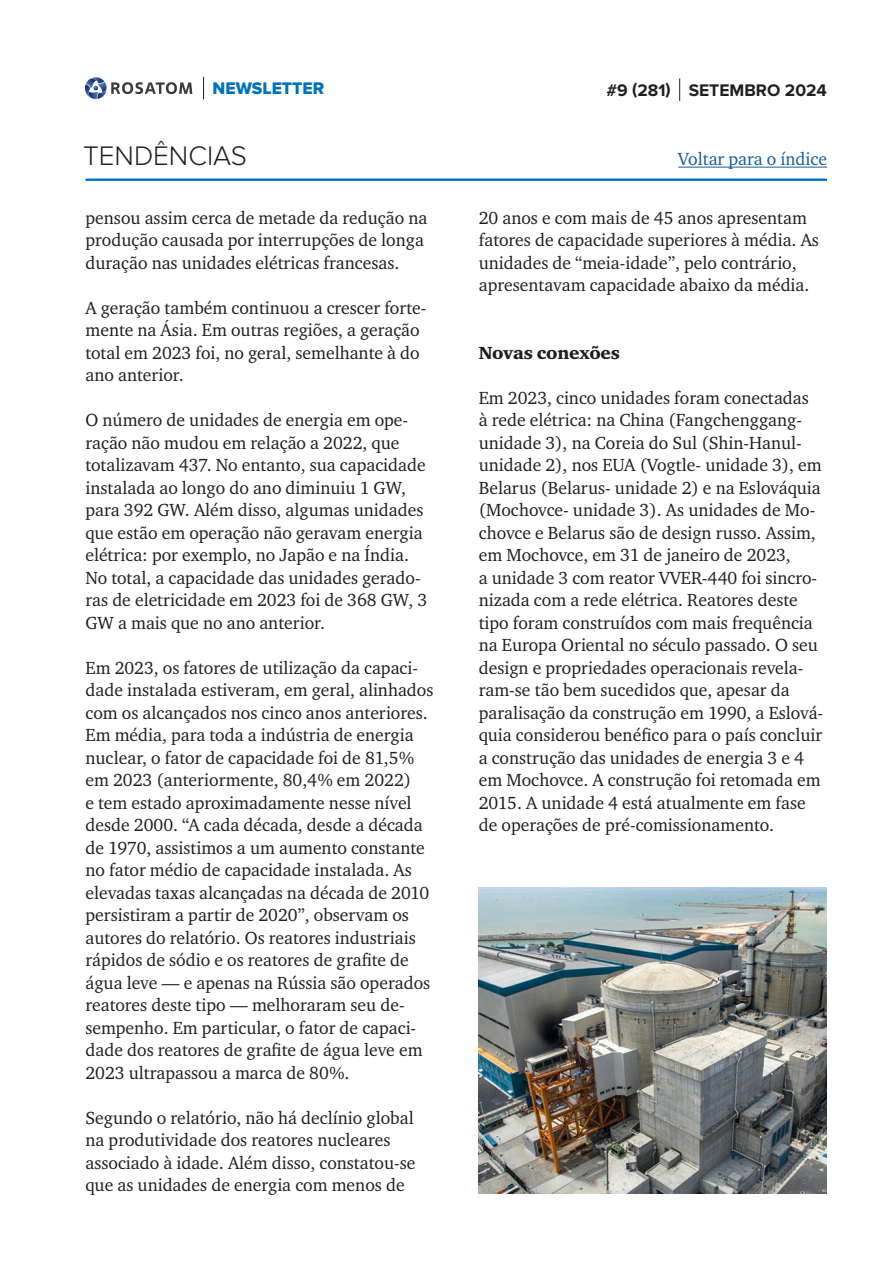
<style>
.page{position:relative;width:893px;height:1263px;background:#fff}
.page>*{position:absolute;margin:0;border:0;box-sizing:border-box;transform-origin:0 0}
.t1{font:300 27.9px "Proxima Nova";color:#231f20}
.main_text{font:18px/22.5px "Charter ITC";color:#231f20}
.t2{font:18px "Charter ITC";color:#175d9e}
.subtitle{font:18px "Charter Black ITC";letter-spacing:-.01em;color:#231f20}
.t3{font:700 17.4px "Proxima Nova";color:#231f20}
.t4{font:17.4px "Proxima Nova Extrabld";color:#0072bc}
</style>
<div class="page">
<hr style="left:86px;top:179px;width:741px;height:2px;background:#0072bc">
<svg style="left:203px;top:77px;width:1px;height:22px"></svg>
<svg style="left:85px;top:77px;width:107px;height:22px"></svg>
<svg style="left:679px;top:78px;width:1px;height:23px"></svg>
<hr style="left:678px;top:167px;width:149px;height:1px;background:#175d9e">
<img style="left:479px;top:887px;width:348px;height:307px">
<p class="t4" style="left:213px;top:78px;width:113px">NEWSLETTER</p>
<p class="t3" style="left:606px;top:80px;width:222px">#9 (281) SETEMBRO 2024</p>
<h1 class="t1" style="left:83px;top:140px;width:165px">TENDÊNCIAS</h1>
<p class="t2" style="left:678px;top:148px;width:150px">Voltar para o índice</p>
<p class="main_text" style="left:86px;top:206px;width:343px">pensou assim cerca de metade da redução na produção causada por interrupções de longa duração nas unidades elétricas francesas.</p>
<p class="main_text" style="left:86px;top:296px;width:342px">A geração também continuou a crescer forte&shy;mente na Ásia. Em outras regiões, a geração total em 2023 foi, no geral, semelhante à do ano anterior.</p>
<p class="main_text" style="left:86px;top:409px;width:343px">O número de unidades de energia em ope&shy;ração não mudou em relação a 2022, que totalizavam 437. No entanto, sua capacidade instalada ao longo do ano diminuiu 1 GW, para 392 GW. Além disso, algumas unidades que estão em operação não geravam energia elétrica: por exemplo, no Japão e na Índia.<br>No total, a capacidade das unidades gerado&shy;ras de eletricidade em 2023 foi de 368 GW, 3<br>GW a mais que no ano anterior.</p>
<p class="main_text" style="left:86px;top:656px;width:349px">Em 2023, os fatores de utilização da capaci&shy;dade instalada estiveram, em geral, alinhados com os alcançados nos cinco anos anteriores.<br>Em média, para toda a indústria de energia nuclear, o fator de capacidade foi de 81,5% em 2023 (anteriormente, 80,4% em 2022)<br>e tem estado aproximadamente nesse nível desde 2000. “A cada década, desde a década de 1970, assistimos a um aumento constante no fator médio de capacidade instalada. As elevadas taxas alcançadas na década de 2010 persistiram a partir de 2020”, observam os autores do relatório. Os reatores industriais rápidos de sódio e os reatores de grafite de água leve — e apenas na Rússia são operados reatores deste tipo — melhoraram seu de&shy;sempenho. Em particular, o fator de capaci&shy;dade dos reatores de grafite de água leve em 2023 ultrapassou a marca de 80%.</p>
<p class="main_text" style="left:86px;top:1106px;width:332px">Segundo o relatório, não há declínio global na produtividade dos reatores nucleares associado à idade. Além disso, constatou-se que as unidades de energia com menos de</p>
<p class="main_text" style="left:479px;top:206px;width:342px">20 anos e com mais de 45 anos apresentam fatores de capacidade superiores à média. As unidades de “meia-idade”, pelo contrário, apresentavam capacidade abaixo da média.</p>
<p class="subtitle" style="left:479px;top:341px;width:143px">Novas conexões</p>
<p class="main_text" style="left:479px;top:386px;width:346px">Em 2023, cinco unidades foram conectadas<br>à rede elétrica: na China (Fangchenggang&shy;unidade 3), na Coreia do Sul (Shin-Hanul&shy;unidade 2), nos EUA (Vogtle- unidade 3), em Belarus (Belarus- unidade 2) e na Eslováquia (Mochovce- unidade 3). As unidades de Mo&shy;chovce e Belarus são de design russo. Assim, em Mochovce, em 31 de janeiro de 2023,<br>a unidade 3 com reator VVER‑440 foi sincro&shy;nizada com a rede elétrica. Reatores deste tipo foram construídos com mais frequência na Europa Oriental no século passado. O seu design e propriedades operacionais revela&shy;ram-se tão bem sucedidos que, apesar da paralisação da construção em 1990, a Eslová&shy;quia considerou benéfico para o país concluir a construção das unidades de energia 3 e 4 em Mochovce. A construção foi retomada em 2015. A unidade 4 está atualmente em fase de operações de pré-comissionamento.</p>
</div>
